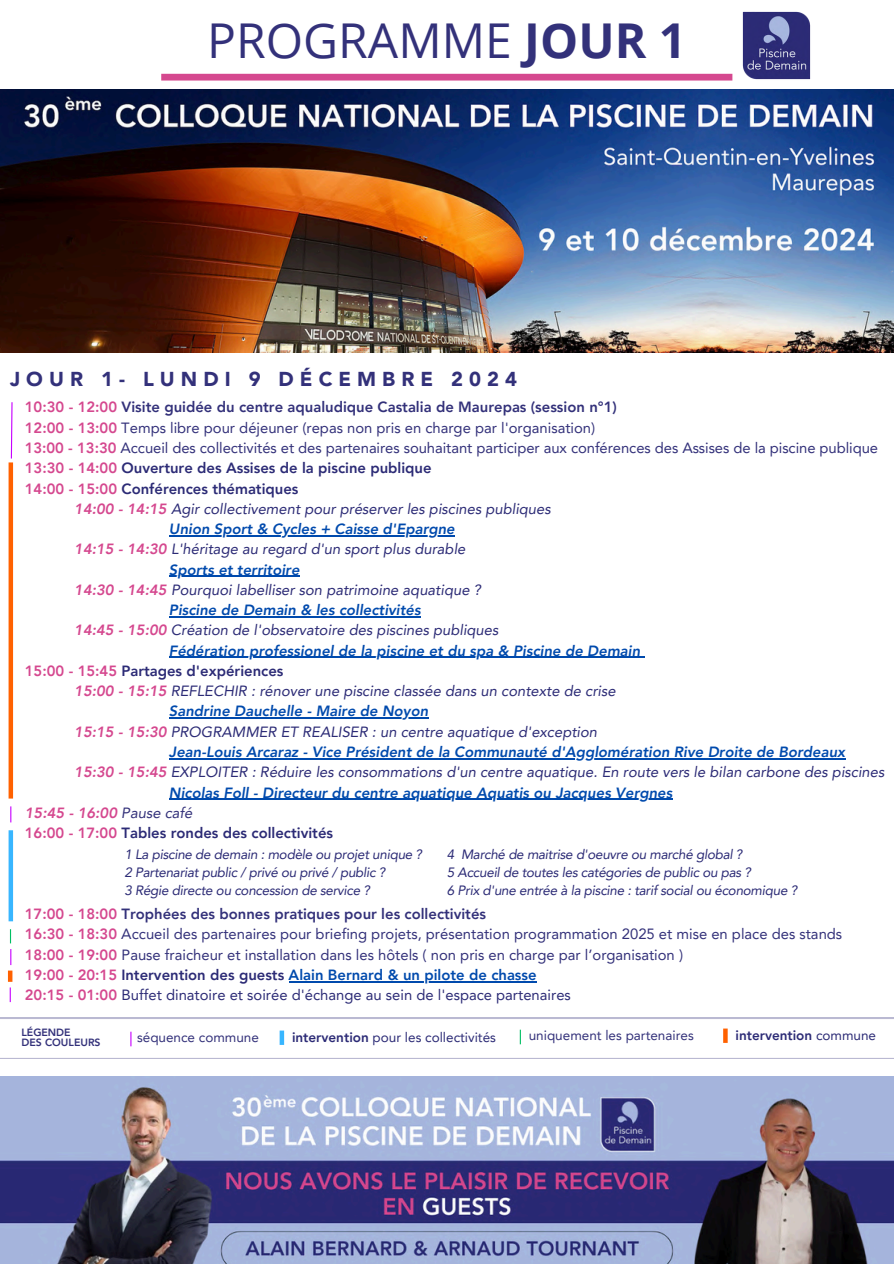
<style>
.page{position:relative;width:894px;height:1264px;background:#fff}
.page>*{position:absolute;margin:0;border:0;box-sizing:border-box;transform-origin:0 0}
.t1{font:48px "Open Sans";color:#33317a}
.t2{font:900 20.1px "Avenir LT Pro";letter-spacing:.3em;color:#33317a}
.t3{font:italic 14.85px/20.2px "Avenir LT Pro";color:#2c2b76}
.t4{font:14.85px/20.2px "Avenir LT Pro";color:#33317a}
.t5{font:italic 800 14.85px/20.2px "Avenir LT Pro";color:#004aad}
.t6{font:800 14.85px "Avenir LT Pro";color:#2c2b76}
.t7{font:14.85px "Avenir LT Pro";color:#2c2b76}
.t8{font:italic 13.5px/18px "Avenir LT Pro";letter-spacing:-.02em;color:#2c2b76}
.t9{font:13.5px "Avenir LT Pro";color:#33317a}
.t10{font:13.5px "Avenir LT Pro";color:#2c2b76}
.t11{font:800 13.5px "Avenir LT Pro";color:#2c2b76}
.t12{font:800 10.5px/10.5px "Avenir LT Pro";color:#33317a}
.s1{font-weight:700}
.s2{font-weight:800;color:#d5488f}
.s3{font-weight:800}
.s4{color:#d5488f}
.s5{font-weight:800;color:#004aad}
.s6{font-weight:400;color:#33317a}
.s7{font-style:normal;color:#d5488f}
.s8{font-style:normal;color:#2c2b76}
.s9{font-weight:800;color:#2c2b76}
.s10{font-weight:400}
</style>
<div class="page">
<div style="left:161px;top:74px;width:571px;height:7px;background:#d5488f"></div>
<hr style="left:169px;top:535px;width:285px;height:1px;background:#004aad">
<hr style="left:169px;top:576px;width:130px;height:1px;background:#004aad">
<hr style="left:169px;top:616px;width:251px;height:1px;background:#004aad">
<hr style="left:169px;top:657px;width:471px;height:1px;background:#004aad">
<hr style="left:169px;top:717px;width:259px;height:1px;background:#004aad">
<hr style="left:169px;top:758px;width:675px;height:1px;background:#004aad">
<hr style="left:169px;top:798px;width:503px;height:1px;background:#004aad">
<hr style="left:288px;top:981px;width:248px;height:1px;background:#004aad">
<img style="left:732px;top:11px;width:79px;height:70px">
<svg style="left:10px;top:402px;width:3px;height:57px"></svg>
<hr style="left:9px;top:462px;width:4px;height:336px;background:#ff6100">
<hr style="left:9px;top:830px;width:4px;height:91px;background:#38b6ff">
<svg style="left:10px;top:806px;width:1px;height:16px"></svg>
<svg style="left:10px;top:929px;width:1px;height:14px"></svg>
<hr style="left:8px;top:970px;width:4px;height:11px;background:#ff6100">
<svg style="left:10px;top:949px;width:1px;height:16px"></svg>
<img style="left:0;top:89px;width:893px;height:264px">
<svg style="left:0;top:1017px;width:893px;height:30px"></svg>
<svg style="left:723px;top:1028px;width:4px;height:14px"></svg>
<svg style="left:10px;top:987px;width:1px;height:15px"></svg>
<img style="left:0;top:1076px;width:893px;height:187px">
<p class="t1" style="left:207px;top:7px;width:480px">PROGRAMME <span class="s1">JOUR 1</span></p>
<h3 class="t2" style="left:10px;top:371px;width:508px">JOUR 1- LUNDI 9 DÉCEMBRE 2024</h3>
<h3 class="t4" style="left:25px;top:398px;width:854px"><span class="s2">10:30 - 12:00</span> <span class="s3">Visite guidée du centre aqualudique Castalia de Maurepas (session n°1)<br></span><span class="s2">12:00 - 13:00</span> Temps libre pour déjeuner (repas non pris en charge par l'organisation)<br><span class="s2">13:00 - 13:30</span> Accueil des collectivités et des partenaires souhaitant participer aux conférences des Assises de la piscine publique</h3>
<h1 class="t6" style="left:25px;top:462px;width:408px"><span class="s4">13:30 - 14:00</span> Ouverture des Assises de la piscine publique</h1>
<h1 class="t6" style="left:25px;top:482px;width:275px"><span class="s4">14:00 - 15:00</span> Conférences thématiques</h1>
<h1 class="t3" style="left:74px;top:500px;width:478px"><span class="s2">14:00 - 14:15</span> Agir collectivement pour préserver les piscines publiques</h1>
<p class="t3" style="left:74px;top:520px;width:392px;text-indent:95px"><span class="s5">Union Sport &amp; Cycles + Caisse d'Epargne<br></span><span class="s2">14:15 - 14:30</span> L'héritage au regard d'un sport plus durable</p>
<p class="t5" style="left:169px;top:560px;width:132px">Sports et territoire</p>
<p class="t3" style="left:74px;top:581px;width:408px"><span class="s2">14:30 - 14:45</span> Pourquoi labelliser son patrimoine aquatique ?</p>
<p class="t5" style="left:169px;top:601px;width:253px">Piscine de Demain &amp; les collectivités</p>
<p class="t3" style="left:74px;top:621px;width:425px"><span class="s2">14:45 - 15:00</span> Création de l'observatoire des piscines publiques</p>
<h2 class="t5" style="left:169px;top:641px;width:472px">Fédération professionel de la piscine et du spa &amp; Piscine de Demain</h2>
<h2 class="t6" style="left:25px;top:664px;width:260px"><span class="s4">15:00 - 15:45</span> Partages d'expériences</h2>
<h2 class="t3" style="left:74px;top:682px;width:542px"><span class="s2">15:00 - 15:15</span> REFLECHIR : rénover une piscine classée dans un contexte de crise</h2>
<h3 class="t3" style="left:74px;top:702px;width:524px;text-indent:95px"><span class="s5">Sandrine Dauchelle - Maire de Noyon<br></span><span class="s2">15:15 - 15:30</span> PROGRAMMER ET REALISER : un centre aquatique d'exception</h3>
<h3 class="t3" style="left:74px;top:743px;width:811px;text-indent:95px"><span class="s5">Jean-Louis Arcaraz - Vice Président de la Communauté d'Agglomération Rive Droite de Bordeaux<br></span><span class="s2">15:30 - 15:45</span> EXPLOITER : Réduire les consommations d'un centre aquatique. En route vers le bilan carbone des piscines</h3>
<h3 class="t5" style="left:25px;top:783px;width:648px;text-indent:144px">Nicolas Foll - Directeur du centre aquatique Aquatis ou Jacques Vergnes<br><span class="s4">15:45 - 16:00</span> <span class="s6">Pause café<br></span><span class="s7">16:00 - 17:00</span> <span class="s8">Tables rondes des collectivités</span></h3>
<p class="t8" style="left:124px;top:846px;width:299px">1 La piscine de demain : modèle ou projet unique ?<br>2 Partenariat public / privé ou privé / public ?<br>3 Régie directe ou concession de service ?</p>
<p class="t8" style="left:446px;top:846px;width:352px">4 Marché de maitrise d'oeuvre ou marché global ?<br>5 Accueil de toutes les catégories de public ou pas ?<br>6 Prix d'une entrée à la piscine : tarif social ou économique ?</p>
<h3 class="t4" style="left:25px;top:905px;width:818px"><span class="s2">17:00 - 18:00</span> <span class="s3">Trophées des bonnes pratiques pour les collectivités<br></span><span class="s2">16:30 - 18:30</span> Accueil des partenaires pour briefing projets, présentation programmation 2025 et mise en place des stands <span class="s2">18:00 - 19:00</span> Pause fraicheur et installation dans les hôtels ( non pris en charge par l’organisation )<br><span class="s2">19:00 - 20:15</span> <span class="s9">Intervention des guests</span> <span class="s5">Alain Bernard &amp; un pilote de chasse</span></h3>
<h3 class="t7" style="left:25px;top:988px;width:547px"><span class="s2">20:15 - 01:00</span> Buffet dinatoire et soirée d'échange au sein de l'espace partenaires</h3>
<p class="t12" style="left:21px;top:1027px;width:81px">LÉGENDE<br>DES COULEURS</p>
<h3 class="t9" style="left:137px;top:1031px;width:123px">séquence commune</h3>
<h3 class="t10" style="left:292px;top:1031px;width:205px"><span class="s3">intervention</span> pour les collectivités</h3>
<p class="t9" style="left:528px;top:1029px;width:166px">uniquement les partenaires</p>
<p class="t11" style="left:735px;top:1029px;width:142px">intervention <span class="s10">commune</span></p>
</div>
